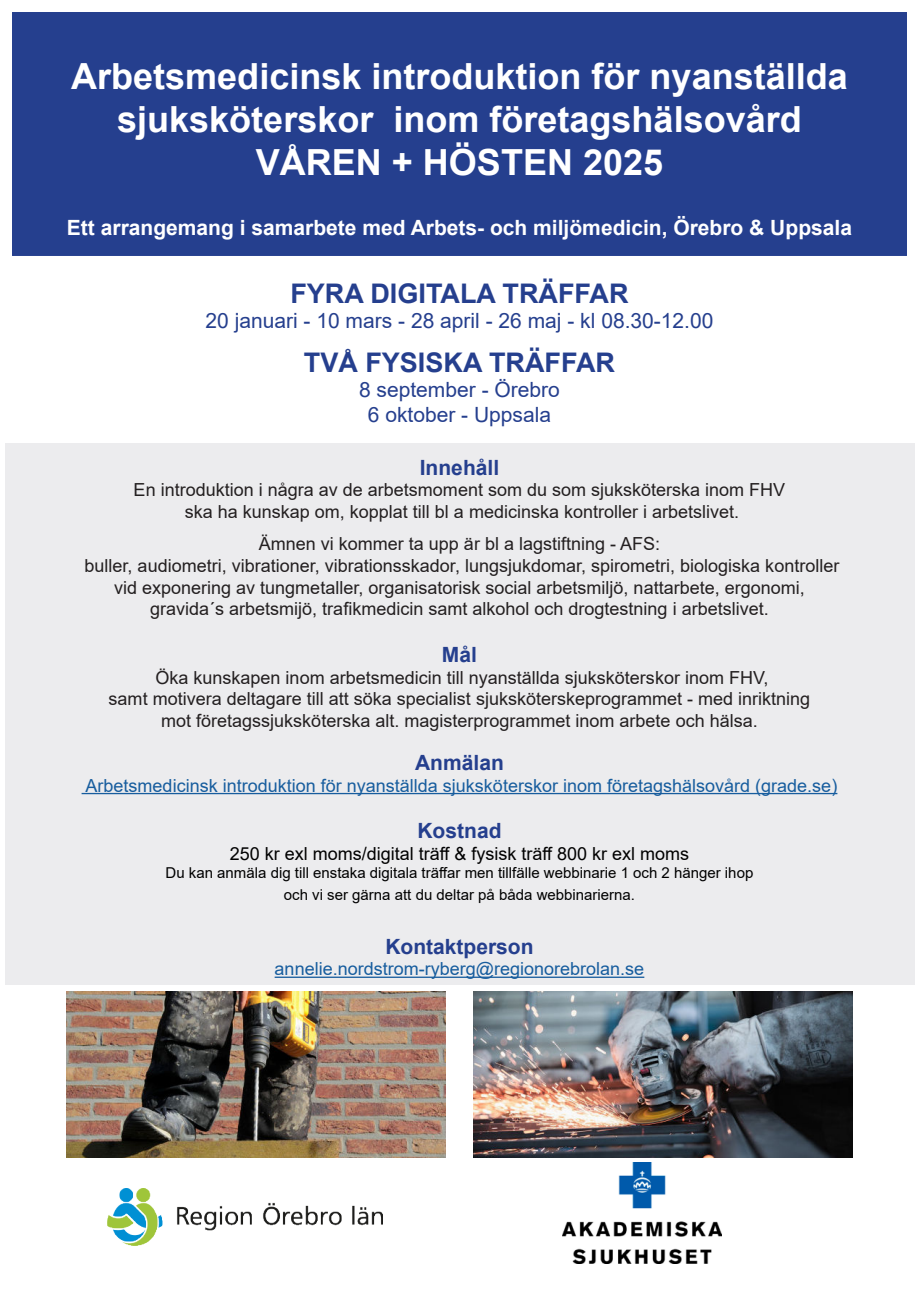
<style>
.page{position:relative;width:919px;height:1289px;background:#fff}
.page>*{position:absolute;margin:0;border:0;box-sizing:border-box;transform-origin:0 0}
.t1{font:700 36px/43.2px "Arial";color:#fff;text-align:center}
.t2{font:700 27px "Arial";color:#253f8e}
.t3{font:21px/25.2px "Arial";color:#253f8e;text-align:center}
.t4{font:700 21px "Arial";color:#fff}
.t5{font:700 21px "Arial";color:#253f8e}
.t6{font:18px/21.6px "Arial";color:#231f20;text-align:center}
.t7{font:18px "Arial";color:#175d9e}
.t8{font:18px "Arial";color:#000}
.t9{font:15px/21.6px "Arial";color:#000;text-align:center}
</style>
<div class="page">
<div style="left:12px;top:12px;width:894px;height:244px;background:#253f8e"></div>
<div style="left:5px;top:443px;width:908px;height:541px;background:#ececee"></div>
<hr style="left:82px;top:793px;width:755px;height:1px;background:#175d9e">
<hr style="left:274px;top:976px;width:370px;height:1px;background:#175d9e">
<img style="left:67px;top:991px;width:378px;height:166px">
<img style="left:108px;top:1188px;width:275px;height:57px">
<img style="left:562px;top:1162px;width:159px;height:100px">
<img style="left:473px;top:991px;width:379px;height:166px">
<h1 class="t1" style="left:71px;top:57px;width:778px">Arbetsmedicinsk introduktion för nyanställda sjuksköterskor inom företagshälsovård<br>VÅREN + HÖSTEN 2025</h1>
<p class="t4" style="left:67px;top:219px;width:786px">Ett arrangemang i samarbete med Arbets- och miljömedicin, Örebro &amp; Uppsala</p>
<h2 class="t2" style="left:290px;top:283px;width:339px">FYRA DIGITALA TRÄFFAR</h2>
<p class="t3" style="left:205px;top:310px;width:509px">20 januari - 10 mars - 28 april - 26 maj - kl 08.30-12.00</p>
<h2 class="t2" style="left:304px;top:351px;width:312px">TVÅ FYSISKA TRÄFFAR</h2>
<p class="t3" style="left:359px;top:378px;width:202px">8 september - Örebro<br>6 oktober - Uppsala</p>
<p class="t5" style="left:420px;top:459px;width:81px">Innehåll</p>
<p class="t6" style="left:134px;top:480px;width:653px">En introduktion i några av de arbetsmoment som du som sjuksköterska inom FHV ska ha kunskap om, kopplat till bl a medicinska kontroller i arbetslivet.</p>
<p class="t6" style="left:85px;top:534px;width:756px">Ämnen vi kommer ta upp är bl a lagstiftning - AFS:<br>buller, audiometri, vibrationer, vibrationsskador, lungsjukdomar, spirometri, biologiska kontroller vid exponering av tungmetaller, organisatorisk social arbetsmiljö, nattarbete, ergonomi, gravida´s arbetsmijö, trafikmedicin samt alkohol och drogtestning i arbetslivet.</p>
<p class="t5" style="left:442px;top:646px;width:37px">Mål</p>
<p class="t6" style="left:109px;top:668px;width:703px">Öka kunskapen inom arbetsmedicin till nyanställda sjuksköterskor inom FHV,<br>samt motivera deltagare till att söka specialist sjuksköterskeprogrammet - med inriktning mot företagssjuksköterska alt. magisterprogrammet inom arbete och hälsa.</p>
<p class="t5" style="left:415px;top:754px;width:90px">Anmälan</p>
<p class="t7" style="left:86px;top:778px;width:753px">Arbetsmedicinsk introduktion för nyanställda sjuksköterskor inom företagshälsovård (grade.se)</p>
<p class="t5" style="left:417px;top:822px;width:86px">Kostnad</p>
<p class="t8" style="left:230px;top:841px;width:461px">250 kr exl moms/digital träff &amp; fysisk träff 800 kr exl moms</p>
<p class="t9" style="left:165px;top:861px;width:589px">Du kan anmäla dig till enstaka digitala träffar men tillfälle webbinarie 1 och 2 hänger ihop och vi ser gärna att du deltar på båda webbinarierna.</p>
<p class="t5" style="left:385px;top:938px;width:150px">Kontaktperson</p>
<p class="t7" style="left:274px;top:962px;width:371px">annelie.nordstrom-ryberg@regionorebrolan.se</p>
</div>
